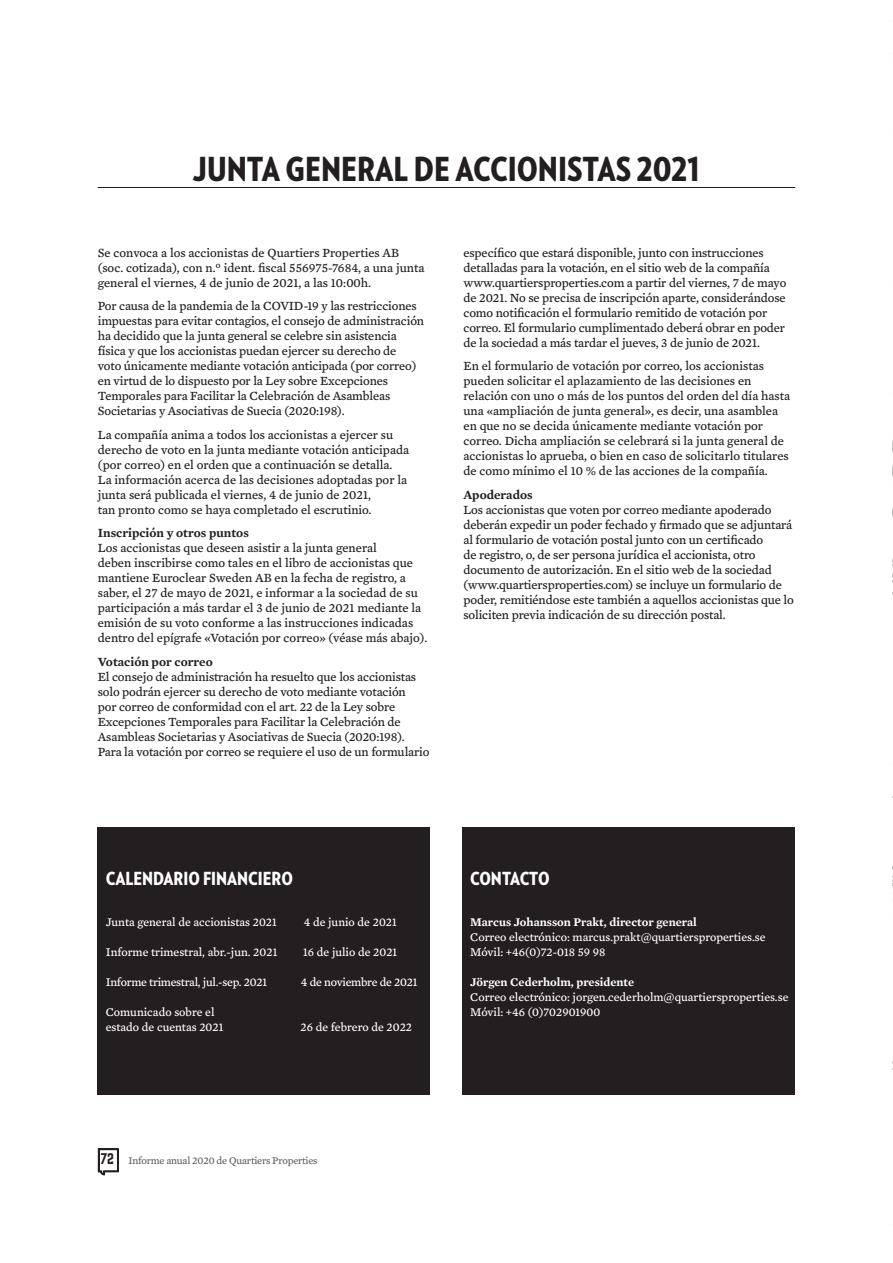
<style>
.page{position:relative;width:893px;height:1263px;background:#fff}
.page>*{position:absolute;margin:0;border:0;box-sizing:border-box;transform-origin:0 0}
.Rubrik{font:900 33px "Verlag Condensed";color:#231f20}
.t1{font:900 18px "Verlag Condensed";color:#fff}
.t2{font:900 18px "Verlag Condensed";letter-spacing:-.025em;color:#fff}
.t3{font:12.75px/15px "Mercury Text G4";letter-spacing:-.01em;color:#231f20}
.t4{font:600 12.75px "Mercury Text G4";color:#231f20}
.t5{font:12px/15px "Mercury Text G4";color:#fff}
.t6{font:600 12px "Mercury Text G4";color:#fff}
.t7{font:12px "Mercury Text G4";letter-spacing:-.02em;color:#fff}
.t8{font:10.5px "Mercury Text G4";letter-spacing:-.02em;color:#636366}
.s1{font-family:"Norwester";font-size:13.5px;color:#231f20}
</style>
<div class="page">
<hr style="left:98px;top:187px;width:697px;height:1px;background:#231f20">
<svg style="left:97px;top:1148px;width:22px;height:28px"></svg>
<div style="left:97px;top:827px;width:332px;height:268px;background:#231f20"></div>
<div style="left:463px;top:827px;width:332px;height:268px;background:#231f20"></div>
<svg style="left:892px;top:440px;width:1px;height:630px"></svg>
<p class="Rubrik" style="left:193px;top:143px;width:509px">JUNTA GENERAL DE ACCIONISTAS 2021</p>
<p class="t3" style="left:98px;top:244px;width:328px">Se convoca a los accionistas de Quartiers Properties AB (soc. cotizada), con n.º ident. fiscal 556975-7684, a una junta general el viernes, 4 de junio de 2021, a las 10:00h.</p>
<p class="t3" style="left:98px;top:298px;width:328px">Por causa de la pandemia de la COVID-19 y las restricciones impuestas para evitar contagios, el consejo de administración ha decidido que la junta general se celebre sin asistencia física y que los accionistas puedan ejercer su derecho de<br>voto únicamente mediante votación anticipada (por correo) en virtud de lo dispuesto por la Ley sobre Excepciones Temporales para Facilitar la Celebración de Asambleas Societarias y Asociativas de Suecia (2020:198).</p>
<p class="t3" style="left:98px;top:426px;width:313px">La compañía anima a todos los accionistas a ejercer su derecho de voto en la junta mediante votación anticipada (por correo) en el orden que a continuación se detalla.<br>La información acerca de las decisiones adoptadas por la junta será publicada el viernes, 4 de junio de 2021,<br>tan pronto como se haya completado el escrutinio.</p>
<p class="t4" style="left:98px;top:524px;width:153px">Inscripción y otros puntos</p>
<p class="t3" style="left:98px;top:540px;width:331px">Los accionistas que deseen asistir a la junta general<br>deben inscribirse como tales en el libro de accionistas que mantiene Euroclear Sweden AB en la fecha de registro, a saber, el 27 de mayo de 2021, e informar a la sociedad de su participación a más tardar el 3 de junio de 2021 mediante la emisión de su voto conforme a las instrucciones indicadas dentro del epígrafe «Votación por correo» (véase más abajo).</p>
<p class="t4" style="left:98px;top:652px;width:116px">Votación por correo</p>
<p class="t3" style="left:98px;top:668px;width:333px">El consejo de administración ha resuelto que los accionistas solo podrán ejercer su derecho de voto mediante votación<br>por correo de conformidad con el art. 22 de la Ley sobre Excepciones Temporales para Facilitar la Celebración de Asambleas Societarias y Asociativas de Suecia (2020:198).<br>Para la votación por correo se requiere el uso de un formulario</p>
<p class="t3" style="left:463px;top:244px;width:324px">específico que estará disponible, junto con instrucciones detalladas para la votación, en el sitio web de la compañía www.quartiersproperties.com a partir del viernes, 7 de mayo de 2021. No se precisa de inscripción aparte, considerándose como notificación el formulario remitido de votación por correo. El formulario cumplimentado deberá obrar en poder de la sociedad a más tardar el jueves, 3 de junio de 2021.</p>
<p class="t3" style="left:463px;top:358px;width:328px">En el formulario de votación por correo, los accionistas pueden solicitar el aplazamiento de las decisiones en relación con uno o más de los puntos del orden del día hasta una «ampliación de junta general», es decir, una asamblea en que no se decida únicamente mediante votación por correo. Dicha ampliación se celebrará si la junta general de accionistas lo aprueba, o bien en caso de solicitarlo titulares de como mínimo el 10 % de las acciones de la compañía.</p>
<p class="t4" style="left:463px;top:485px;width:71px">Apoderados</p>
<p class="t3" style="left:463px;top:501px;width:332px">Los accionistas que voten por correo mediante apoderado deberán expedir un poder fechado y firmado que se adjuntará al formulario de votación postal junto con un certificado<br>de registro, o, de ser persona jurídica el accionista, otro documento de autorización. En el sitio web de la sociedad (www.quartiersproperties.com) se incluye un formulario de poder, remitiéndose este también a aquellos accionistas que lo soliciten previa indicación de su dirección postal.</p>
<p class="t1" style="left:106px;top:864px;width:189px">CALENDARIO FINANCIERO</p>
<p class="t2" style="left:470px;top:864px;width:81px">CONTACTO</p>
<p class="t6" style="left:470px;top:913px;width:228px">Marcus Johansson Prakt, director general</p>
<p class="t5" style="left:470px;top:929px;width:297px">Correo electrónico: marcus.prakt@quartiersproperties.se</p>
<p class="t5" style="left:470px;top:944px;width:137px">Móvil: +46(0)72-018 59 98</p>
<p class="t6" style="left:470px;top:973px;width:165px">Jörgen Cederholm, presidente</p>
<p class="t5" style="left:470px;top:989px;width:320px">Correo electrónico: jorgen.cederholm@quartiersproperties.se</p>
<p class="t5" style="left:470px;top:1004px;width:132px">Móvil: +46 (0)702901900</p>
<p class="t5" style="left:106px;top:914px;width:173px">Junta general de accionistas 2021</p>
<p class="t5" style="left:304px;top:914px;width:95px">4 de junio de 2021</p>
<p class="t5" style="left:106px;top:944px;width:173px">Informe trimestral, abr.-jun. 2021</p>
<p class="t5" style="left:303px;top:944px;width:96px">16 de julio de 2021</p>
<p class="t7" style="left:106px;top:973px;width:163px">Informe trimestral, jul.-sep. 2021</p>
<p class="t7" style="left:301px;top:973px;width:118px">4 de noviembre de 2021</p>
<p class="t5" style="left:106px;top:1004px;width:119px">Comunicado sobre el estado de cuentas 2021</p>
<p class="t5" style="left:301px;top:1019px;width:113px">26 de febrero de 2022</p>
<p class="t8" style="left:101px;top:1153px;width:218px"><span class="s1">72</span> Informe anual 2020 de Quartiers Properties</p>
</div>
